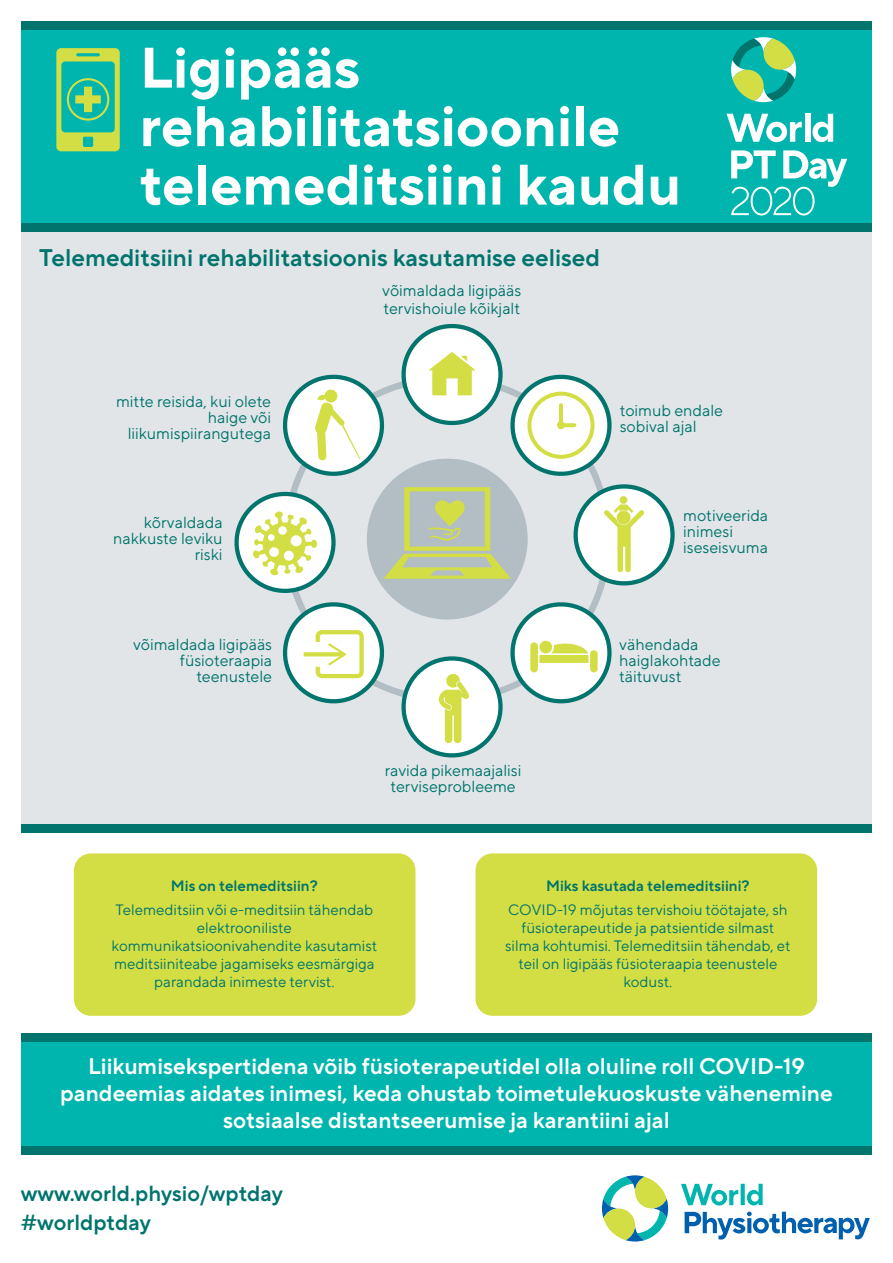
<style>
.page{position:relative;width:893px;height:1263px;background:#fff}
.page>*{position:absolute;margin:0;border:0;box-sizing:border-box;transform-origin:0 0}
.t1{font:700 57px/58.5px "TT Norms Pro";color:#fff}
.t2{font:600 24px "TT Norms Pro";color:#00746d}
.t3{font:600 22.5px/27px "TT Norms Pro";color:#fff;text-align:center}
.t4{font:600 21.75px "TT Norms Pro";color:#00746d}
.t5{font:15.9px/15.9px "TT Norms Pro";color:#00746d}
.t6{font:15px/18px "TT Norms Pro";color:#00746d;text-align:center}
.t7{font:600 15px "TT Norms Pro";color:#00746d}
</style>
<div class="page">
<div style="left:21px;top:227px;width:851px;height:597px;background:#e1e5e8"></div>
<div style="left:475px;top:853px;width:342px;height:163px;background:#d2de43;border-radius:17px"></div>
<div style="left:21px;top:23px;width:851px;height:200px;background:#00b5ae"></div>
<div style="left:21px;top:1037px;width:851px;height:115px;background:#00b5ae"></div>
<svg style="left:681px;top:1184px;width:57px;height:21px"></svg>
<svg style="left:741px;top:1184px;width:4px;height:21px"></svg>
<svg style="left:747px;top:1184px;width:16px;height:21px"></svg>
<svg style="left:685px;top:1211px;width:185px;height:28px"></svg>
<svg style="left:602px;top:1175px;width:66px;height:66px"></svg>
<div style="left:21px;top:1033px;width:851px;height:9px;background:#00746d"></div>
<div style="left:21px;top:223px;width:851px;height:9px;background:#00746d"></div>
<div style="left:21px;top:21px;width:851px;height:9px;background:#00746d"></div>
<svg style="left:731px;top:37px;width:65px;height:65px"></svg>
<svg style="left:727px;top:114px;width:75px;height:28px"></svg>
<div style="left:805px;top:114px;width:5px;height:28px;background:#fff"></div>
<svg style="left:812px;top:114px;width:21px;height:28px"></svg>
<svg style="left:731px;top:150px;width:116px;height:66px"></svg>
<svg style="left:56px;top:48px;width:64px;height:103px"></svg>
<div style="left:67px;top:78px;width:42px;height:43px;border:2px solid #d2de43;border-radius:50%"></div>
<svg style="left:234px;top:324px;width:441px;height:434px"></svg>
<div style="left:21px;top:1145px;width:851px;height:9px;background:#00746d"></div>
<div style="left:21px;top:824px;width:851px;height:9px;background:#00746d"></div>
<div style="left:74px;top:853px;width:341px;height:163px;background:#d2de43;border-radius:17px"></div>
<h1 class="t1" style="left:140px;top:34px;width:543px">Ligipääs rehabilitatsioonile telemeditsiini kaudu</h1>
<h2 class="t2" style="left:39px;top:240px;width:562px">Telemeditsiini rehabilitatsioonis kasutamise eelised</h2>
<p class="t5" style="left:116px;top:392px;width:157px;text-align:right">mitte reisida, kui olete haige või liikumispiirangutega</p>
<p class="t5" style="left:113px;top:513px;width:111px;text-align:right">kõrvaldada nakkuste leviku riski</p>
<p class="t5" style="left:133px;top:635px;width:141px;text-align:right">võimaldada ligipääs füsioteraapia teenustele</p>
<p class="t5" style="left:382px;top:280px;width:141px;line-height:18px">võimaldada ligipääs tervishoiule kõikjalt</p>
<p class="t5" style="left:385px;top:761px;width:138px;text-align:center">ravida pikemaajalisi terviseprobleeme</p>
<p class="t5" style="left:620px;top:401px;width:105px">toimub endale sobival ajal</p>
<p class="t5" style="left:683px;top:507px;width:87px">motiveerida inimesi iseseisvuma</p>
<p class="t5" style="left:619px;top:635px;width:103px">vähendada haiglakohtade täituvust</p>
<p class="t7" style="left:171px;top:875px;width:148px">Mis on telemeditsiin?</p>
<p class="t6" style="left:112px;top:900px;width:267px">Telemeditsiin või e-meditsiin tähendab elektrooniliste kommunikatsioonivahendite kasutamist meditsiiniteabe jagamiseks eesmärgiga parandada inimeste tervist.</p>
<p class="t7" style="left:546px;top:874px;width:205px">Miks kasutada telemeditsiini?</p>
<p class="t6" style="left:505px;top:899px;width:287px">COVID-19 mõjutas tervishoiu töötajate, sh füsioterapeutide ja patsientide silmast silma kohtumisi. Telemeditsiin tähendab, et teil on ligipääs füsioteraapia teenustele kodust.</p>
<h3 class="t3" style="left:60px;top:1050px;width:774px">Liikumisekspertidena võib füsioterapeutidel olla oluline roll COVID-19 pandeemias aidates inimesi, keda ohustab toimetulekuoskuste vähenemine sotsiaalse distantseerumise ja karantiini ajal</h3>
<h3 class="t4" style="left:21px;top:1177px;width:264px">www.world.physio/wptday</h3>
<h3 class="t4" style="left:21px;top:1207px;width:131px">#worldptday</h3>
</div>
